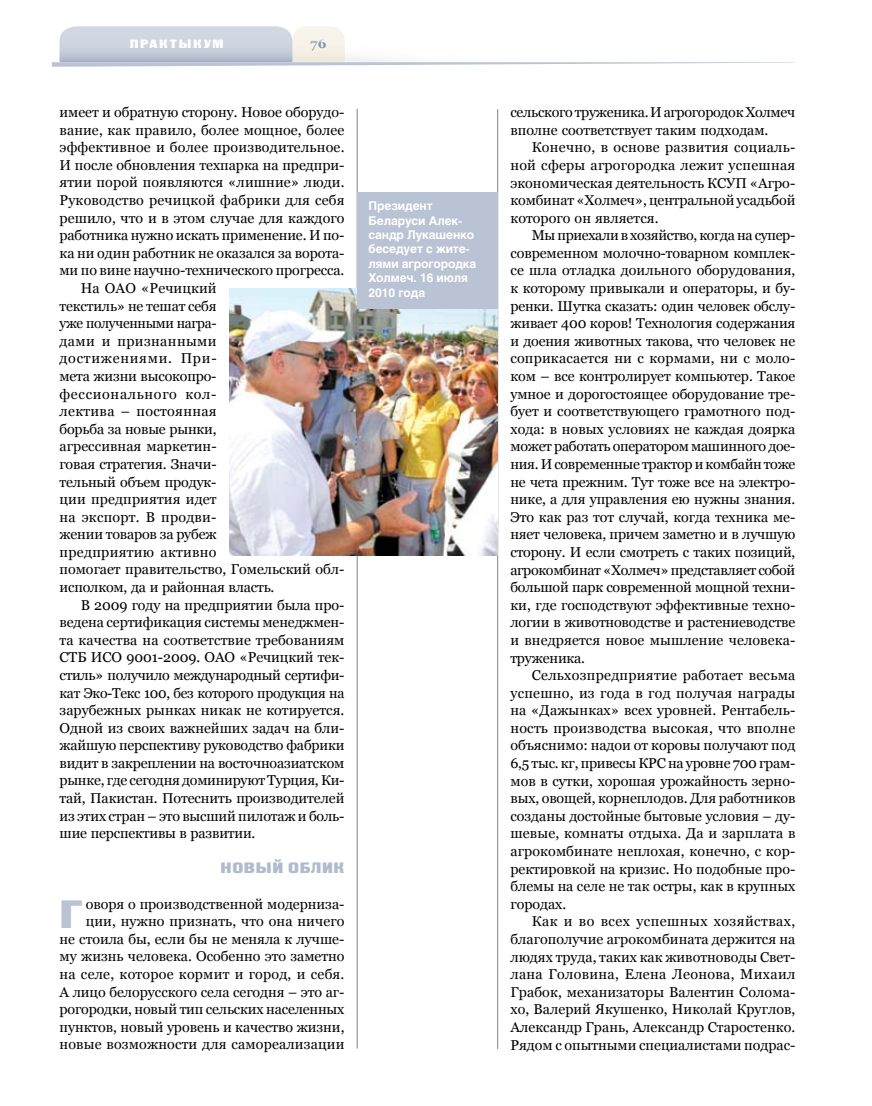
<style>
.page{position:relative;width:872px;height:1106px;background:#fff}
.page>*{position:absolute;margin:0;border:0;box-sizing:border-box;transform-origin:0 0}
.t1{font:39.3px "Black Grotesk C";color:#b9c3d3}
.t2{font:15px "Black Grotesk C";letter-spacing:.045em;color:#b0bbcc}
.t3{font:14.25px/17.5px "Georgia";color:#000;text-align:justify}
.t4{font:14.25px/17.5px "Georgia";letter-spacing:-.02em;color:#000}
.t5{font:14.25px "Georgia";letter-spacing:.02em;color:#000}
.t6{font:14.25px "Georgia";letter-spacing:.05em;color:#000}
.t7{font:14.25px "Georgia";letter-spacing:.025em;color:#000}
.t8{font:14.25px "Georgia";letter-spacing:.03em;color:#000}
.t9{font:700 13.5px "Georgia";color:#8095af}
.t10{font:700 12px/14.4px "Helios";letter-spacing:-.01em;color:#fff}
.t11{font:12px "Black Grotesk C";letter-spacing:.15em;color:#fff}
</style>
<div class="page">
<hr style="left:357px;top:109px;width:1px;height:939px;background:#818084">
<hr style="left:497px;top:109px;width:1px;height:939px;background:#818084">
<svg style="left:52px;top:26px;width:743px;height:41px"></svg>
<img style="left:229px;top:288px;width:268px;height:267px">
<div style="left:357px;top:192px;width:140px;height:117px;background:#b9c3d3"></div>
<p class="t11" style="left:130px;top:36px;width:96px">пРакТЫКУМ</p>
<p class="t9" style="left:310px;top:35px;width:18px">76</p>
<p class="t3" style="left:60px;top:103px;width:286px">имеет и обратную сторону. Новое оборудо-</p>
<p class="t3" style="left:60px;top:121px;width:286px">вание, как правило, более мощное, более</p>
<p class="t3" style="left:60px;top:139px;width:286px">эффективное и более производительное.</p>
<p class="t3" style="left:60px;top:156px;width:286px">И после обновления техпарка на предпри-</p>
<p class="t3" style="left:60px;top:174px;width:286px">ятии порой появляются «лишние» люди.</p>
<p class="t3" style="left:60px;top:191px;width:286px">Руководство речицкой фабрики для себя</p>
<p class="t3" style="left:60px;top:209px;width:286px">решило, что и в этом случае для каждого</p>
<p class="t3" style="left:60px;top:226px;width:286px">работника нужно искать применение. И по-</p>
<p class="t3" style="left:60px;top:244px;width:286px">ка ни один работник не оказался за ворота-</p>
<p class="t3" style="left:60px;top:262px;width:286px">ми по вине научно-технического прогресса.</p>
<p class="t3" style="left:81px;top:279px;width:137px">На ОАО «Речицкий</p>
<p class="t3" style="left:60px;top:297px;width:159px">текстиль» не тешат себя</p>
<p class="t4" style="left:60px;top:314px;width:159px">уже полученными награ-</p>
<p class="t8" style="left:60px;top:333px;width:159px">дами и признанными</p>
<p class="t6" style="left:60px;top:350px;width:159px">достижениями. При-</p>
<p class="t3" style="left:60px;top:367px;width:159px">мета жизни высокопро-</p>
<p class="t6" style="left:60px;top:385px;width:159px">фессионального кол-</p>
<p class="t7" style="left:60px;top:403px;width:159px">лектива – постоянная</p>
<p class="t3" style="left:60px;top:420px;width:159px">борьба за новые рынки,</p>
<p class="t3" style="left:60px;top:437px;width:159px">агрессивная маркетин-</p>
<p class="t3" style="left:60px;top:455px;width:159px">говая стратегия. Значи-</p>
<p class="t3" style="left:60px;top:473px;width:159px">тельный объем продук-</p>
<p class="t3" style="left:60px;top:490px;width:159px">ции предприятия идет</p>
<p class="t5" style="left:60px;top:508px;width:159px">на экспорт. В продви-</p>
<p class="t3" style="left:60px;top:525px;width:159px">жении товаров за рубеж</p>
<p class="t5" style="left:60px;top:544px;width:159px">предприятию активно</p>
<p class="t3" style="left:60px;top:560px;width:286px">помогает правительство, Гомельский обл-</p>
<p class="t3" style="left:60px;top:578px;width:216px">исполком, да и районная власть.</p>
<p class="t3" style="left:81px;top:596px;width:265px">В 2009 году на предприятии была про-</p>
<p class="t3" style="left:60px;top:613px;width:286px">ведена сертификация системы менеджмен-</p>
<p class="t3" style="left:60px;top:631px;width:286px">та качества на соответствие требованиям</p>
<p class="t3" style="left:60px;top:648px;width:286px">СТБ ИСО 9001-2009. ОАО «Речицкий тек-</p>
<p class="t4" style="left:60px;top:666px;width:286px">стиль» получило международный сертифи-</p>
<p class="t4" style="left:60px;top:683px;width:286px">кат Эко-текс 100, без которого продукция на</p>
<p class="t3" style="left:60px;top:701px;width:286px">зарубежных рынках никак не котируется.</p>
<p class="t3" style="left:60px;top:719px;width:286px">Одной из своих важнейших задач на бли-</p>
<p class="t3" style="left:60px;top:736px;width:286px">жайшую перспективу руководство фабрики</p>
<p class="t3" style="left:60px;top:754px;width:286px">видит в закреплении на восточноазиатском</p>
<p class="t3" style="left:60px;top:771px;width:286px">рынке, где сегодня доминируют Турция, Ки-</p>
<p class="t3" style="left:60px;top:789px;width:286px">тай, Пакистан. Потеснить производителей</p>
<p class="t3" style="left:60px;top:807px;width:286px">из этих стран – это высший пилотаж и боль-</p>
<p class="t3" style="left:60px;top:824px;width:197px">шие перспективы в развитии.</p>
<p class="t2" style="left:221px;top:859px;width:125px">Новый облик</p>
<h1 class="t1" style="left:60px;top:890px;width:22px">Г</h1>
<p class="t3" style="left:60px;top:894px;width:286px;text-align:right">оворя о производственной модерниза&shy;ции, нужно признать, что она ничего<br>не стоила бы, если бы не меняла к лучше&shy;му жизнь человека. Особенно это заметно на селе, которое кормит и город, и себя.<br>А лицо белорусского села сегодня – это аг&shy;рогородки, новый тип сельских населенных пунктов, новый уровень и качество жизни, новые возможности для самореализации</p>
<p class="t10" style="left:368px;top:199px;width:109px">Президент<br>Беларуси Алек&shy;сандр Лукашенко беседует с жите&shy;лями агрогородка<br>Холмеч. 16 июля<br>2010 года</p>
<p class="t4" style="left:510px;top:103px;width:286px">сельского труженика. И агрогородок Холмеч вполне соответствует таким подходам.</p>
<p class="t3" style="left:510px;top:139px;width:286px;text-indent:21px">Конечно, в основе развития социаль&shy;ной сферы агрогородка лежит успешная экономическая деятельность КСУП «Агро&shy;комбинат «Холмеч», центральной усадьбой которого он является.</p>
<p class="t3" style="left:510px;top:226px;width:286px;text-indent:21px">Мы приехали в хозяйство, когда на супер&shy;современном молочно-товарном комплек&shy;се шла отладка доильного оборудования, к которому привыкали и операторы, и бу&shy;ренки. Шутка сказать: один человек обслу&shy;живает 400 коров! Технология содержания и доения животных такова, что человек не соприкасается ни с кормами, ни с моло&shy;ком – все контролирует компьютер. Такое умное и дорогостоящее оборудование тре&shy;бует и соответствующего грамотного под&shy;хода: в новых условиях не каждая доярка может работать оператором машинного дое&shy;ния. И современные трактор и комбайн тоже не чета прежним. Тут тоже все на электро&shy;нике, а для управления ею нужны знания.<br>Это как раз тот случай, когда техника ме&shy;няет человека, причем заметно и в лучшую сторону. И если смотреть с таких позиций, агрокомбинат «Холмеч» представляет собой большой парк современной мощной техни&shy;ки, где господствуют эффективные техно&shy;логии в животноводстве и растениеводстве и внедряется новое мышление человека&shy;труженика.</p>
<p class="t3" style="left:510px;top:666px;width:286px;text-indent:21px">Сельхозпредприятие работает весьма успешно, из года в год получая награды на «Дажынках» всех уровней. Рентабель&shy;ность производства высокая, что вполне объяснимо: надои от коровы получают под 6,5 тыс. кг, привесы КРС на уровне 700 грам&shy;мов в сутки, хорошая урожайность зерно&shy;вых, овощей, корнеплодов. Для работников созданы достойные бытовые условия – ду&shy;шевые, комнаты отдыха. Да и зарплата в агрокомбинате неплохая, конечно, с кор&shy;ректировкой на кризис. Но подобные про&shy;блемы на селе не так остры, как в крупных городах.</p>
<p class="t3" style="left:510px;top:912px;width:286px;text-indent:21px">Как и во всех успешных хозяйствах, благополучие агрокомбината держится на людях труда, таких как животноводы Свет&shy;лана Головина, Елена Леонова, Михаил Грабок, механизаторы Валентин Солома&shy;хо, Валерий Якушенко, Николай Круглов, Александр Грань, Александр Старостенко.<br>Рядом с опытными специалистами подрас-</p>
</div>
